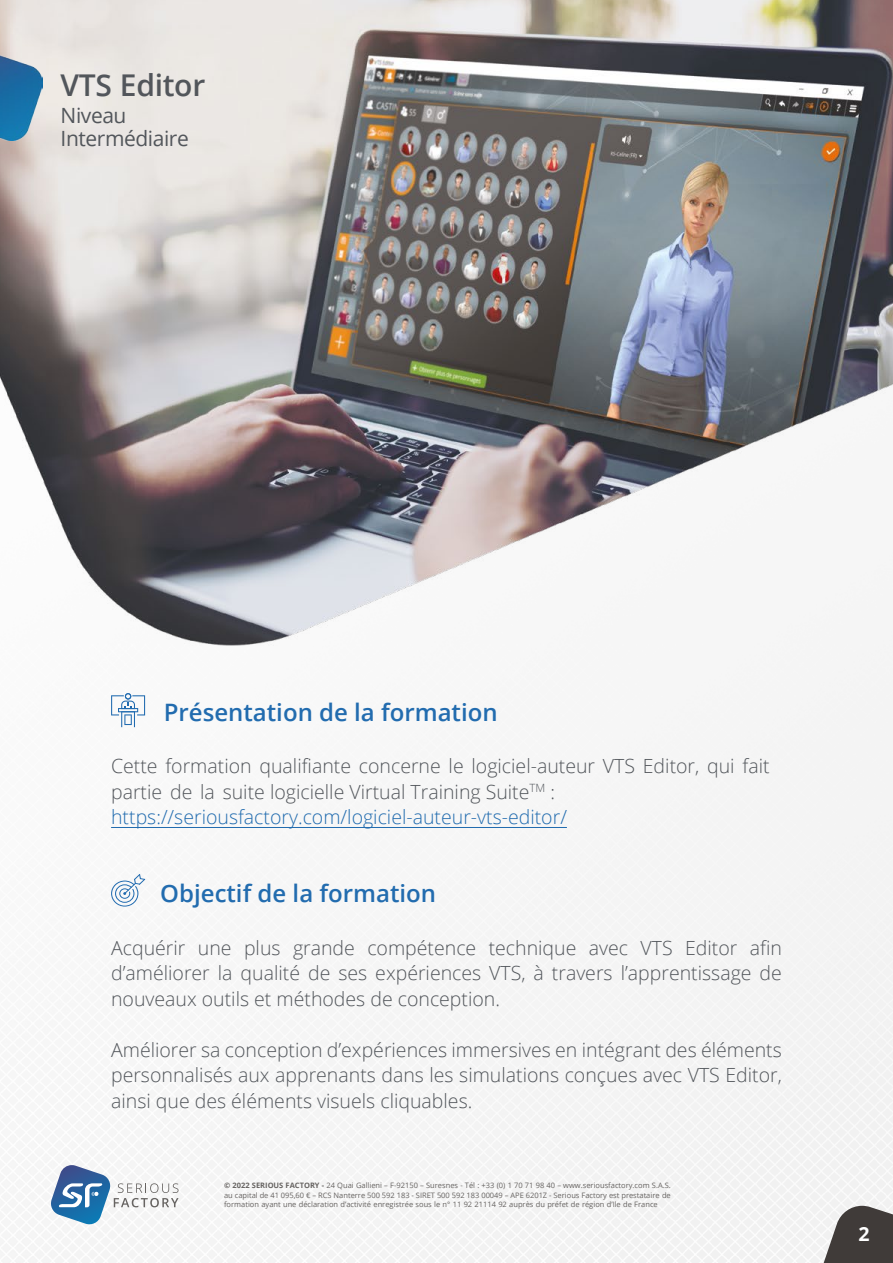
<style>
.page{position:relative;width:893px;height:1263px;background:#fff}
.page>*{position:absolute;margin:0;border:0;box-sizing:border-box;transform-origin:0 0}
.t1{font:600 30px "Open Sans";letter-spacing:-.01em;color:#52565b}
.t2{font:600 24px "Open Sans";color:#226caf}
.t3{font:21px/23.1px "Open Sans";letter-spacing:-.02em;color:#52565b}
.t4{font:300 19.5px/25.5px "Open Sans";color:#52565b;text-align:justify}
.t5{font:700 19.5px "Open Sans";color:#fff}
.t6{font:7.5px/9.4px "Open Sans";color:#666361;text-align:justify}
.s1{color:#226caf}
.s2{font-weight:700}
</style>
<div class="page">
<img style="left:0;top:0;width:893px;height:1263px">
<img style="left:0;top:52px;width:42px;height:88px">
<svg style="left:111px;top:693px;width:34px;height:34px"></svg>
<hr style="left:111px;top:827px;width:456px;height:1px;background:#226caf">
<svg style="left:111px;top:874px;width:34px;height:32px"></svg>
<svg style="left:816px;top:1206px;width:77px;height:57px"></svg>
<svg style="left:49px;top:1165px;width:130px;height:61px"></svg>
<h1 class="t1" style="left:61px;top:65px;width:146px">VTS Editor</h1>
<p class="t3" style="left:61px;top:104px;width:130px">Niveau<br>Intermédiaire</p>
<p class="t2" style="left:164px;top:696px;width:335px">Présentation de la formation</p>
<p class="t4" style="left:111px;top:753px;width:660px;text-align:left">Cette formation qualifiante concerne le logiciel-auteur VTS Editor, qui fait partie de la suite logicielle Virtual Training Suite<sup>TM</sup> : <span class="s1">https://seriousfactory.com/logiciel-auteur-vts-editor/</span></p>
<p class="t2" style="left:160px;top:877px;width:277px">Objectif de la formation</p>
<p class="t4" style="left:111px;top:934px;width:672px">Acquérir une plus grande compétence technique avec VTS Editor afin d’améliorer la qualité de ses expériences VTS, à travers l’apprentissage de nouveaux outils et méthodes de conception.</p>
<p class="t4" style="left:111px;top:1036px;width:672px">Améliorer sa conception d’expériences immersives en intégrant des éléments personnalisés aux apprenants dans les simulations conçues avec VTS Editor, ainsi que des éléments visuels cliquables.</p>
<p class="t6" style="left:224px;top:1181px;width:448px"><span class="s2">© 202</span><span class="s2">2</span> <span class="s2">SERIOUS FACTORY -</span> 24 Quai Gallieni – F-92150 – Suresnes - Tél : +33 (0) 1 70 71 98 40 – www.seriousfactory.com S.A.S. au capital de 41 095,60 € – RCS Nanterre 500 592 183 - SIRET 500 592 183 00049 – APE 6201Z - Serious Factory est prestataire de formation ayant une déclaration d’activité enregistrée sous le n° 11 92 21114 92 auprès du préfet de région d’Ile de France</p>
<p class="t5" style="left:859px;top:1220px;width:13px">2</p>
</div>
